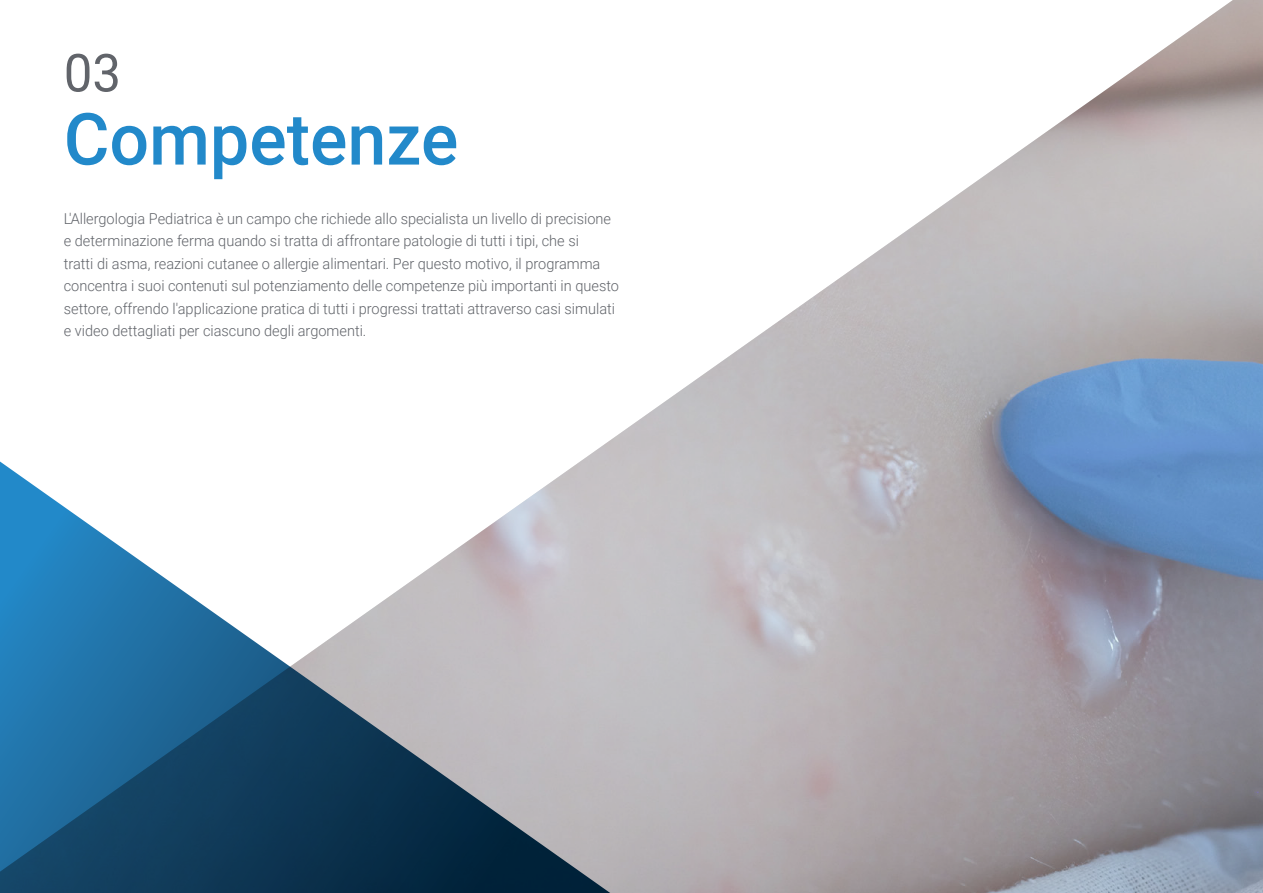
<style>
.page{position:relative;width:1263px;height:893px;background:#fff}
.page>*{position:absolute;margin:0;border:0;box-sizing:border-box;transform-origin:0 0}
.t1{font:500 72px "Roboto";color:#2289ca}
.t2{font:52.5px "Roboto";color:#61646a}
.t3{font:300 15px/22.5px "Roboto";color:#61646a}
</style>
<div class="page">
<img style="left:602px;top:0;width:661px;height:893px">
<svg style="left:0;top:446px;width:640px;height:447px"></svg>
<h2 class="t2" style="left:64px;top:36px;width:59px">03</h2>
<h1 class="t1" style="left:64px;top:89px;width:396px">Competenze</h1>
<p class="t3" style="left:64px;top:207px;width:557px">L'Allergologia Pediatrica è un campo che richiede allo specialista un livello di precisione e determinazione ferma quando si tratta di affrontare patologie di tutti i tipi, che si<br>tratti di asma, reazioni cutanee o allergie alimentari. Per questo motivo, il programma concentra i suoi contenuti sul potenziamento delle competenze più importanti in questo settore, offrendo l'applicazione pratica di tutti i progressi trattati attraverso casi simulati e video dettagliati per ciascuno degli argomenti.</p>
</div>
